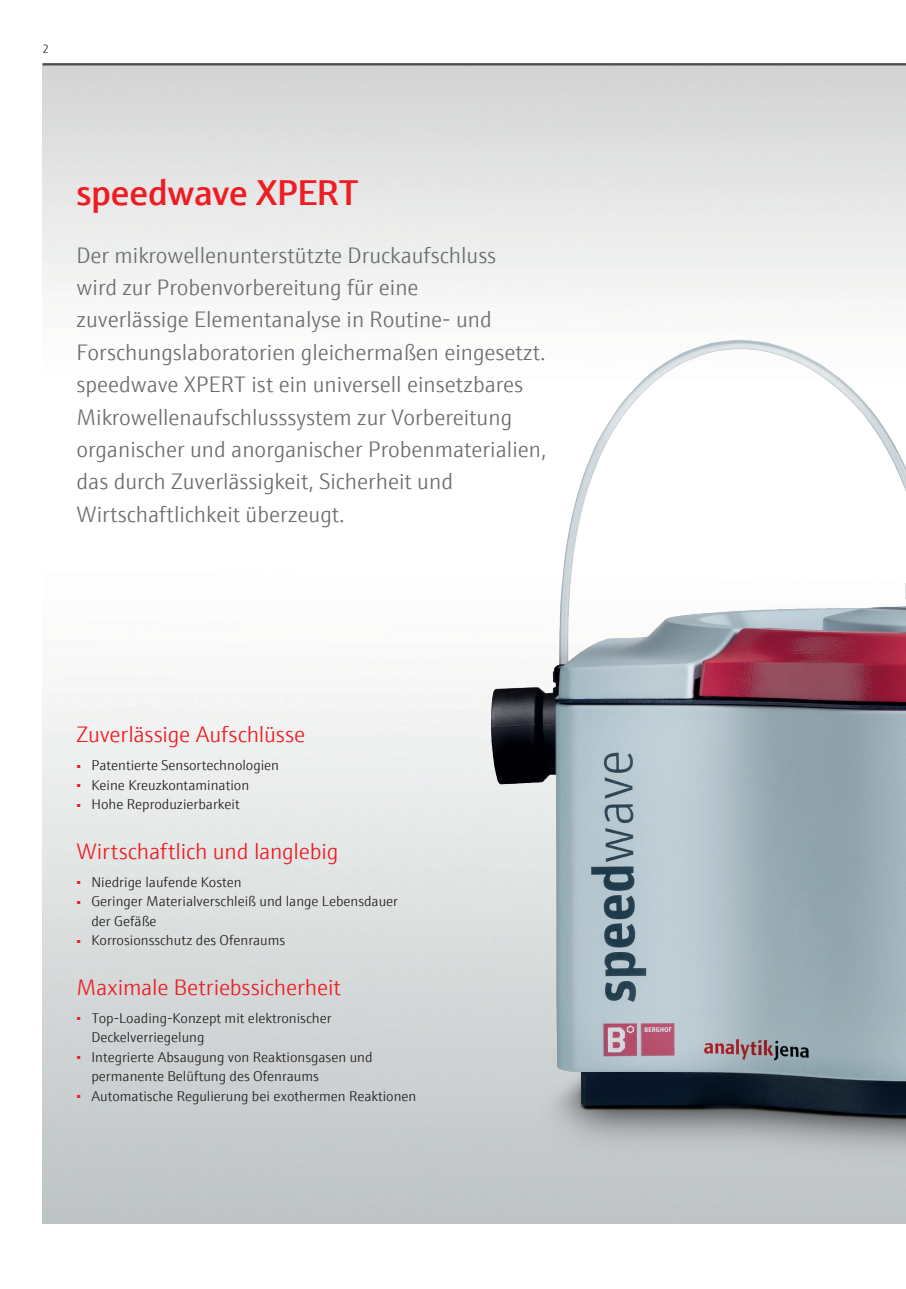
<style>
.page{position:relative;width:906px;height:1289px;background:#fff}
.page>*{position:absolute;margin:0;border:0;box-sizing:border-box;transform-origin:0 0}
.t1{font:600 36px "E+H Sans";letter-spacing:-.015em;color:#ee1d23}
.t2{font:300 22.5px/32.4px "E+H Sans";color:#6c6d70}
.t3{font:300 22.5px "E+H Sans";letter-spacing:-.005em;color:#ee1d23}
.t4{font:300 14.25px/19.5px "E+H Sans";color:#231f20}
.t5{font:300 12px "E+H Sans";color:#231f20}
</style>
<div class="page">
<img style="left:294px;top:303px;width:612px;height:874px">
<hr style="left:43px;top:63px;width:863px;height:1px;background:#231f20">
<hr style="left:43px;top:65px;width:863px;height:1px;background:#231f20">
<p class="t5" style="left:43px;top:40px;width:8px">2</p>
<h1 class="t1" style="left:77px;top:164px;width:284px">speedwave XPERT</h1>
<p class="t2" style="left:77px;top:237px;width:471px">Der mikrowellenunterstützte Druckaufschluss<br>wird zur Probenvorbereitung für eine<br>zuverlässige Elementanalyse in Routine- und Forschungslaboratorien gleichermaßen eingesetzt. speedwave XPERT ist ein universell einsetzbares Mikrowellenaufschlusssystem zur Vorbereitung organischer und anorganischer Probenmaterialien, das durch Zuverlässigkeit, Sicherheit und Wirtschaftlichkeit überzeugt.</p>
<h2 class="t3" style="left:77px;top:718px;width:230px">Zuverlässige Aufschlüsse</h2>
<p class="t4" style="left:77px;top:754px;width:204px"><sup>■</sup> Patentierte Sensortechnologien</p>
<p class="t4" style="left:77px;top:774px;width:174px"><sup>■</sup> Keine Kreuzkontamination</p>
<p class="t4" style="left:77px;top:793px;width:165px"><sup>■</sup> Hohe Reproduzierbarkeit</p>
<h2 class="t3" style="left:77px;top:834px;width:263px">Wirtschaftlich und langlebig</h2>
<p class="t4" style="left:77px;top:871px;width:167px"><sup>■</sup> Niedrige laufende Kosten</p>
<p class="t4" style="left:91px;top:890px;width:308px;text-indent:-15px"><sup>■</sup> Geringer Materialverschleiß und lange Lebensdauer der Gefäße</p>
<p class="t4" style="left:77px;top:929px;width:210px"><sup>■</sup> Korrosionsschutz des Ofenraums</p>
<h2 class="t3" style="left:77px;top:970px;width:266px">Maximale Betriebssicherheit</h2>
<p class="t4" style="left:91px;top:1007px;width:242px;text-indent:-15px"><sup>■</sup> Top-Loading-Konzept mit elektronischer<br>Deckelverriegelung</p>
<p class="t4" style="left:91px;top:1046px;width:283px;text-indent:-15px"><sup>■</sup> Integrierte Absaugung von Reaktionsgasen und permanente Belüftung des Ofenraums</p>
<p class="t4" style="left:77px;top:1085px;width:341px"><sup>■</sup> Automatische Regulierung bei exothermen Reaktionen</p>
</div>
